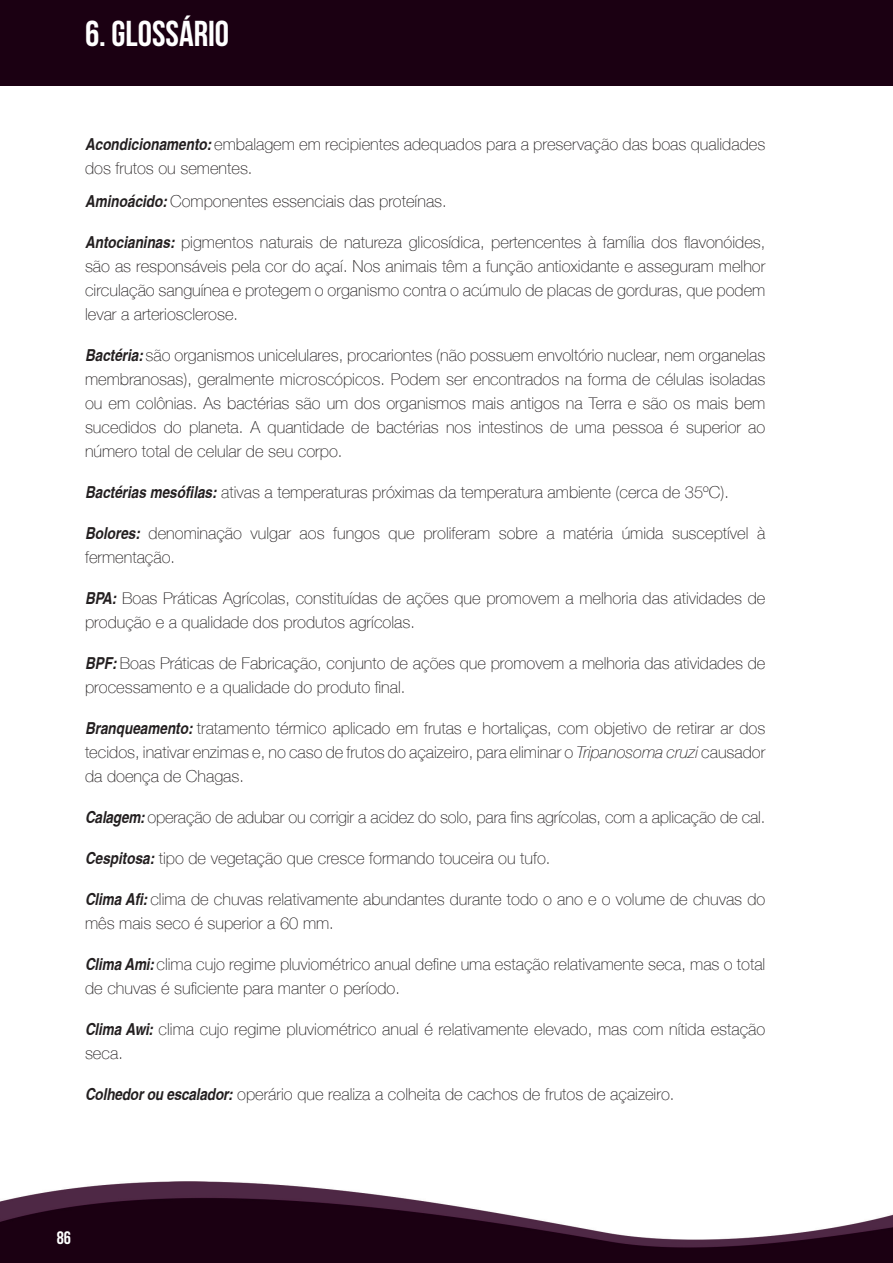
<style>
.page{position:relative;width:893px;height:1263px;background:#fff}
.page>*{position:absolute;margin:0;border:0;box-sizing:border-box;transform-origin:0 0}
.t1{font:36px "Bebas Neue";color:#fff}
.t2{font:18px "Bebas Neue";color:#fff}
.t3{font:100 16.5px/24px "Helvetica Neue LT";color:#231f20}
.s1{font-family:"Helvetica";font-weight:700;font-style:italic;font-stretch:condensed}
.s2{font-style:italic}
</style>
<div class="page">
<img style="left:0;top:1181px;width:893px;height:82px">
<div style="left:0;top:0;width:893px;height:85px;background:#1b0012"></div>
<h1 class="t1" style="left:85px;top:14px;width:146px">6. GLOSSÁRIO</h1>
<p class="t3" style="left:85px;top:132px;width:682px"><span class="s1">Acondicionamento:</span> embalagem em recipientes adequados para a preservação das boas qualidades dos frutos ou sementes.</p>
<p class="t3" style="left:85px;top:189px;width:363px"><span class="s1">Aminoácido:</span> Componentes essenciais das proteínas.</p>
<p class="t3" style="left:85px;top:230px;width:682px;text-align:justify"><span class="s1">Antocianinas:</span> pigmentos naturais de natureza glicosídica, pertencentes à família dos flavonóides, são as responsáveis pela cor do açaí. Nos animais têm a função antioxidante e asseguram melhor circulação sanguínea e protegem o organismo contra o acúmulo de placas de gorduras, que podem levar a arteriosclerose.</p>
<p class="t3" style="left:85px;top:343px;width:682px;text-align:justify"><span class="s1">Bactéria:</span> são organismos unicelulares, procariontes (não possuem envoltório nuclear, nem organelas membranosas), geralmente microscópicos. Podem ser encontrados na forma de células isoladas ou em colônias. As bactérias são um dos organismos mais antigos na Terra e são os mais bem sucedidos do planeta. A quantidade de bactérias nos intestinos de uma pessoa é superior ao número total de celular de seu corpo.</p>
<p class="t3" style="left:85px;top:480px;width:645px"><span class="s1">Bactérias mesófilas:</span> ativas a temperaturas próximas da temperatura ambiente (cerca de 35ºC).</p>
<p class="t3" style="left:85px;top:521px;width:682px"><span class="s1">Bolores:</span> denominação vulgar aos fungos que proliferam sobre a matéria úmida susceptível à fermentação.</p>
<p class="t3" style="left:85px;top:586px;width:682px"><span class="s1">BPA:</span> Boas Práticas Agrícolas, constituídas de ações que promovem a melhoria das atividades de produção e a qualidade dos produtos agrícolas.</p>
<p class="t3" style="left:85px;top:651px;width:682px"><span class="s1">BPF:</span> Boas Práticas de Fabricação, conjunto de ações que promovem a melhoria das atividades de processamento e a qualidade do produto final.</p>
<p class="t3" style="left:85px;top:716px;width:682px;text-align:justify"><span class="s1">Branqueamento:</span> tratamento térmico aplicado em frutas e hortaliças, com objetivo de retirar ar dos tecidos, inativar enzimas e, no caso de frutos do açaizeiro, para eliminar o <span class="s2">Tripanosoma cruzi</span> causador da doença de Chagas.</p>
<p class="t3" style="left:85px;top:805px;width:682px"><span class="s1">Calagem:</span> operação de adubar ou corrigir a acidez do solo, para fins agrícolas, com a aplicação de cal.</p>
<p class="t3" style="left:85px;top:846px;width:467px"><span class="s1">Cespitosa:</span> tipo de vegetação que cresce formando touceira ou tufo.</p>
<p class="t3" style="left:85px;top:887px;width:682px"><span class="s1">Clima Afi:</span> clima de chuvas relativamente abundantes durante todo o ano e o volume de chuvas do mês mais seco é superior a 60 mm.</p>
<p class="t3" style="left:85px;top:952px;width:682px"><span class="s1">Clima Ami:</span> clima cujo regime pluviométrico anual define uma estação relativamente seca, mas o total de chuvas é suficiente para manter o período.</p>
<p class="t3" style="left:85px;top:1017px;width:682px"><span class="s1">Clima Awi:</span> clima cujo regime pluviométrico anual é relativamente elevado, mas com nítida estação seca.</p>
<p class="t3" style="left:85px;top:1082px;width:591px"><span class="s1">Colhedor ou escalador:</span> operário que realiza a colheita de cachos de frutos de açaizeiro.</p>
<p class="t2" style="left:57px;top:1228px;width:16px">86</p>
</div>
